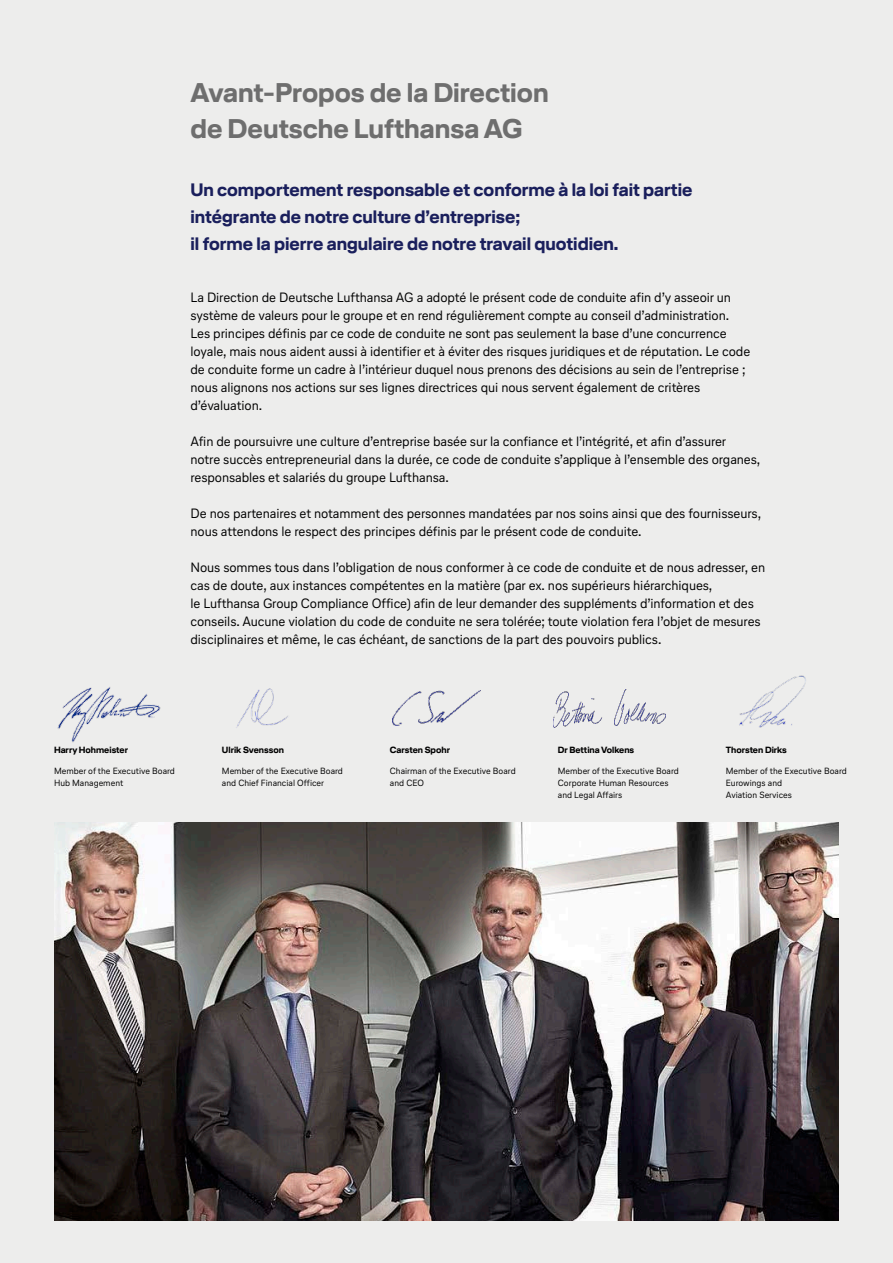
<style>
.page{position:relative;width:893px;height:1263px;background:#ededec}
.page>*{position:absolute;margin:0;border:0;box-sizing:border-box;transform-origin:0 0}
.t1{font:700 27px/36px "Lufthansa Head";color:#6e6e6e}
.t2{font:700 18px/27px "Lufthansa Head";color:#1a1f5c}
.t3{font:13.5px/18px "Lufthansa Text";letter-spacing:-.01em;color:#000}
.t4{font:9px/12px "Lufthansa Text";color:#000}
.t5{font:700 9px "Lufthansa Head";color:#000}
</style>
<div class="page">
<img style="left:54px;top:823px;width:785px;height:397px">
<img style="left:393px;top:690px;width:87px;height:35px">
<img style="left:57px;top:687px;width:104px;height:55px">
<img style="left:236px;top:688px;width:52px;height:40px">
<img style="left:739px;top:675px;width:67px;height:53px">
<img style="left:554px;top:689px;width:111px;height:39px">
<h1 class="t1" style="left:190px;top:74px;width:360px">Avant-Propos de la Direction de Deutsche Lufthansa AG</h1>
<h2 class="t2" style="left:190px;top:175px;width:503px">Un comportement responsable et conforme à la loi fait partie intégrante de notre culture d’entreprise;<br>il forme la pierre angulaire de notre travail quotidien.</h2>
<p class="t3" style="left:190px;top:288px;width:561px">La Direction de Deutsche Lufthansa AG a adopté le présent code de conduite afin d’y asseoir un système de valeurs pour le groupe et en rend régulièrement compte au conseil d’administration.<br>Les principes définis par ce code de conduite ne sont pas seulement la base d’une concurrence loyale, mais nous aident aussi à identifier et à éviter des risques juridiques et de réputation. Le code de conduite forme un cadre à l’intérieur duquel nous prenons des décisions au sein de l’entreprise ; nous alignons nos actions sur ses lignes directrices qui nous servent également de critères d’évaluation.</p>
<p class="t3" style="left:190px;top:432px;width:571px">Afin de poursuivre une culture d’entreprise basée sur la confiance et l’intégrité, et afin d’assurer<br>notre succès entrepreneurial dans la durée, ce code de conduite s’applique à l’ensemble des organes, responsables et salariés du groupe Lufthansa.</p>
<p class="t3" style="left:190px;top:504px;width:572px">De nos partenaires et notamment des personnes mandatées par nos soins ainsi que des fournisseurs, nous attendons le respect des principes définis par le présent code de conduite.</p>
<p class="t3" style="left:190px;top:558px;width:576px">Nous sommes tous dans l’obligation de nous conformer à ce code de conduite et de nous adresser, en cas de doute, aux instances compétentes en la matière (par ex. nos supérieurs hiérarchiques,<br>le Lufthansa Group Compliance Office) afin de leur demander des suppléments d’information et des conseils. Aucune violation du code de conduite ne sera tolérée; toute violation fera l’objet de mesures disciplinaires et même, le cas échéant, de sanctions de la part des pouvoirs publics.</p>
<p class="t5" style="left:54px;top:743px;width:76px">Harry Hohmeister</p>
<p class="t4" style="left:54px;top:764px;width:122px">Member of the Executive Board<br>Hub Management</p>
<p class="t5" style="left:222px;top:743px;width:64px">Ulrik Svensson</p>
<p class="t4" style="left:222px;top:764px;width:122px">Member of the Executive Board and Chief Financial Officer</p>
<p class="t5" style="left:390px;top:743px;width:62px">Carsten Spohr</p>
<p class="t4" style="left:390px;top:764px;width:127px">Chairman of the Executive Board and CEO</p>
<p class="t5" style="left:558px;top:743px;width:78px">Dr Bettina Volkens</p>
<p class="t4" style="left:558px;top:764px;width:122px">Member of the Executive Board<br>Corporate Human Resources and Legal Affairs</p>
<p class="t5" style="left:726px;top:743px;width:62px">Thorsten Dirks</p>
<p class="t4" style="left:726px;top:764px;width:122px">Member of the Executive Board<br>Eurowings and<br>Aviation Services</p>
</div>
